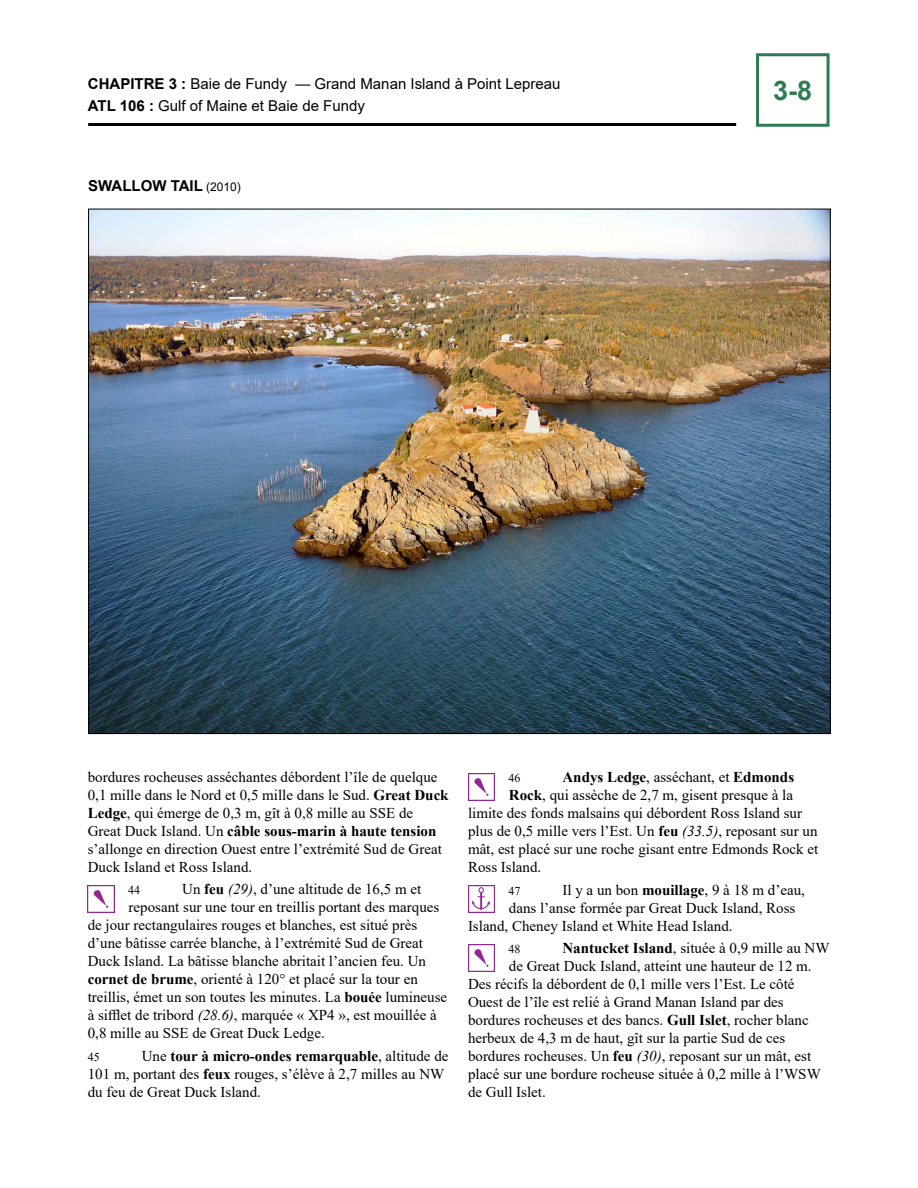
<style>
.page{position:relative;width:918px;height:1188px;background:#fff}
.page>*{position:absolute;margin:0;border:0;box-sizing:border-box;transform-origin:0 0}
.t1{font:700 27px "Arial";color:#2d7b4f}
.Para_1_Nested_1_picto{font:15px "Times New Roman";color:#000}
.Para_1_Nested{font:15px/18px "Times New Roman";color:#000}
.t2{font:15px/21.6px "Arial";color:#000}
.Para_1_Nested_1_picto-2{font:700 15px "Times New Roman";color:#000}
.t3{font:700 15px "Arial";color:#000}
.Para_1_Nested_1_picto-3{font:12px "Times New Roman";color:#000}
.Para_1_Nested-2{font:12px "Times New Roman";color:#000}
.s1{font-weight:700}
.s2{font-weight:400;font-size:12px}
.s3{font-style:italic}
.s4{font-weight:400}
</style>
<div class="page">
<hr style="left:88px;top:123px;width:648px;height:3px;background:#000">
<div style="left:756px;top:53px;width:74px;height:74px;border:3px solid #2d7b4f"></div>
<img style="left:88px;top:885px;width:27px;height:27px">
<img style="left:90px;top:211px;width:739px;height:521px">
<img style="left:468px;top:773px;width:27px;height:27px">
<img style="left:468px;top:886px;width:27px;height:27px">
<img style="left:468px;top:944px;width:27px;height:27px">
<p class="t2" style="left:88px;top:73px;width:474px"><span class="s1">CHAPITRE 3 :</span> Baie de Fundy — Grand Manan Island à Point Lepreau<br><span class="s1">ATL 106 :</span> Gulf of Maine et Baie de Fundy</p>
<h1 class="t1" style="left:773px;top:71px;width:41px">3-8</h1>
<p class="t3" style="left:88px;top:175px;width:154px">SWALLOW TAIL <span class="s2">(2010)</span></p>
<p class="Para_1_Nested" style="left:88px;top:767px;width:362px">bordures rocheuses asséchantes débordent l’île de quelque 0,1 mille dans le Nord et 0,5 mille dans le Sud. <span class="s1">Great Duck Ledge</span>, qui émerge de 0,3 m, gît à 0,8 mille au SSE de Great Duck Island. Un <span class="s1">câble sous-marin à haute tension </span>s’allonge en direction Ouest entre l’extrémité Sud de Great Duck Island et Ross Island.</p>
<p class="Para_1_Nested_1_picto-3" style="left:128px;top:882px;width:13px">44</p>
<p class="Para_1_Nested_1_picto" style="left:182px;top:878px;width:241px">Un <span class="s1">feu</span> <span class="s3">(29)</span>, d’une altitude de 16,5 m et</p>
<p class="Para_1_Nested_1_picto" style="left:129px;top:896px;width:312px">reposant sur une tour en treillis portant des marques</p>
<p class="Para_1_Nested_1_picto" style="left:88px;top:914px;width:331px">de jour rectangulaires rouges et blanches, est situé près</p>
<p class="Para_1_Nested_1_picto" style="left:88px;top:932px;width:337px">d’une bâtisse carrée blanche, à l’extrémité Sud de Great</p>
<p class="Para_1_Nested_1_picto" style="left:88px;top:950px;width:340px">Duck Island. La bâtisse blanche abritait l’ancien feu. Un</p>
<p class="Para_1_Nested_1_picto" style="left:88px;top:968px;width:332px"><span class="s1">cornet de brume</span>, orienté à 120° et placé sur la tour en</p>
<p class="Para_1_Nested_1_picto" style="left:88px;top:986px;width:361px">treillis, émet un son toutes les minutes. La <span class="s1">bouée</span> lumineuse</p>
<p class="Para_1_Nested_1_picto" style="left:88px;top:1004px;width:351px">à sifflet de tribord <span class="s3">(28.6)</span>, marquée « XP4 », est mouillée à</p>
<p class="Para_1_Nested_1_picto" style="left:88px;top:1022px;width:239px">0,8 mille au SSE de Great Duck Ledge.</p>
<p class="Para_1_Nested-2" style="left:88px;top:1048px;width:13px">45</p>
<p class="Para_1_Nested" style="left:88px;top:1046px;width:362px;text-indent:54px">Une <span class="s1">tour à micro-ondes remarquable</span>, altitude de<br>101 m, portant des <span class="s1">feux</span> rouges, s’élève à 2,7 milles au NW du feu de Great Duck Island.</p>
<p class="Para_1_Nested_1_picto-3" style="left:508px;top:770px;width:13px">46</p>
<p class="Para_1_Nested_1_picto-2" style="left:562px;top:766px;width:233px">Andys Ledge<span class="s4">, asséchant, et</span> Edmonds</p>
<p class="Para_1_Nested_1_picto" style="left:509px;top:784px;width:286px"><span class="s1">Rock</span>, qui assèche de 2,7 m, gisent presque à la</p>
<p class="Para_1_Nested_1_picto" style="left:468px;top:802px;width:336px">limite des fonds malsains qui débordent Ross Island sur</p>
<p class="Para_1_Nested_1_picto" style="left:468px;top:820px;width:351px">plus de 0,5 mille vers l’Est. Un <span class="s1">feu</span> <span class="s3">(33.5)</span>, reposant sur un</p>
<p class="Para_1_Nested_1_picto" style="left:468px;top:838px;width:352px">mât, est placé sur une roche gisant entre Edmonds Rock et</p>
<p class="Para_1_Nested_1_picto" style="left:468px;top:856px;width:75px">Ross Island.</p>
<p class="Para_1_Nested_1_picto-3" style="left:508px;top:882px;width:13px">47</p>
<p class="Para_1_Nested_1_picto" style="left:562px;top:879px;width:244px">Il y a un bon <span class="s1">mouillage</span>, 9 à 18 m d’eau,</p>
<p class="Para_1_Nested_1_picto" style="left:509px;top:897px;width:288px">dans l’anse formée par Great Duck Island, Ross</p>
<p class="Para_1_Nested_1_picto" style="left:468px;top:915px;width:266px">Island, Cheney Island et White Head Island.</p>
<p class="Para_1_Nested_1_picto-3" style="left:508px;top:941px;width:13px">48</p>
<p class="Para_1_Nested_1_picto" style="left:562px;top:937px;width:269px"><span class="s1">Nantucket Island</span>, située à 0,9 mille au NW</p>
<p class="Para_1_Nested_1_picto" style="left:509px;top:955px;width:304px">de Great Duck Island, atteint une hauteur de 12 m.</p>
<p class="Para_1_Nested_1_picto" style="left:468px;top:973px;width:328px">Des récifs la débordent de 0,1 mille vers l’Est. Le côté</p>
<p class="Para_1_Nested_1_picto" style="left:468px;top:991px;width:317px">Ouest de l’île est relié à Grand Manan Island par des</p>
<p class="Para_1_Nested_1_picto" style="left:468px;top:1009px;width:342px">bordures rocheuses et des bancs. <span class="s1">Gull Islet</span>, rocher blanc</p>
<p class="Para_1_Nested_1_picto" style="left:468px;top:1027px;width:319px">herbeux de 4,3 m de haut, gît sur la partie Sud de ces</p>
<p class="Para_1_Nested_1_picto" style="left:468px;top:1045px;width:345px">bordures rocheuses. Un <span class="s1">feu</span> <span class="s3">(30)</span>, reposant sur un mât, est</p>
<p class="Para_1_Nested_1_picto" style="left:468px;top:1063px;width:354px">placé sur une bordure rocheuse située à 0,2 mille à l’WSW</p>
<p class="Para_1_Nested_1_picto" style="left:468px;top:1081px;width:79px">de Gull Islet.</p>
</div>
